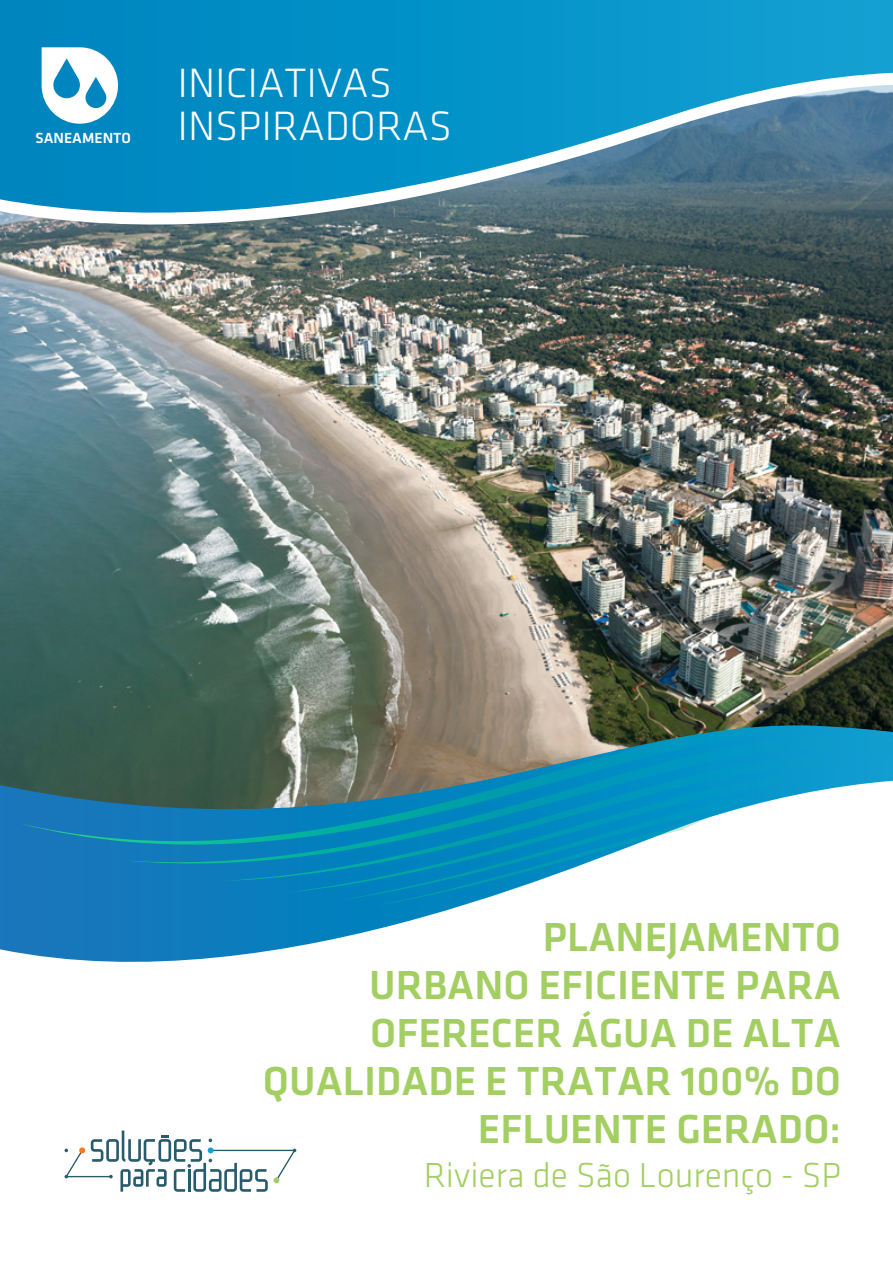
<style>
.page{position:relative;width:893px;height:1263px;background:#fff}
.page>*{position:absolute;margin:0;border:0;box-sizing:border-box;transform-origin:0 0}
.t1{font:300 42.6px "Klavika";color:#fff}
.t2{font:500 42px/48px "Klavika";color:#a3cf62;text-align:right}
.t3{font:300 36px "Klavika";color:#a3cf62}
.t4{font:500 15.15px "Klavika";color:#fff}
</style>
<div class="page">
<img style="left:0;top:278px;width:893px;height:447px">
<svg style="left:0;top:725px;width:460px;height:237px"></svg>
<svg style="left:18px;top:715px;width:875px;height:130px;background:#436868"></svg>
<svg style="left:127px;top:736px;width:766px;height:130px;background:#457f8b"></svg>
<svg style="left:223px;top:756px;width:657px;height:125px"></svg>
<svg style="left:287px;top:774px;width:522px;height:118px"></svg>
<svg style="left:340px;top:795px;width:416px;height:111px"></svg>
<img style="left:0;top:250px;width:893px;height:28px">
<svg style="left:65px;top:1130px;width:231px;height:62px"></svg>
<svg style="left:0;top:0;width:893px;height:250px;background:#298bb2"></svg>
<svg style="left:42px;top:47px;width:76px;height:77px"></svg>
<p class="t4" style="left:36px;top:130px;width:97px">SANEAMENTO</p>
<p class="t1" style="left:177px;top:61px;width:216px">INICIATIVAS</p>
<p class="t1" style="left:177px;top:103px;width:276px">INSPIRADORAS</p>
<p class="t2" style="left:263px;top:913px;width:580px">PLANEJAMENTO<br>URBANO EFICIENTE PARA<br>OFERECER ÁGUA DE ALTA<br>QUALIDADE E TRATAR 100% DO<br>EFLUENTE GERADO:</p>
<p class="t3" style="left:424px;top:1156px;width:419px">Riviera de São Lourenço - SP</p>
</div>
